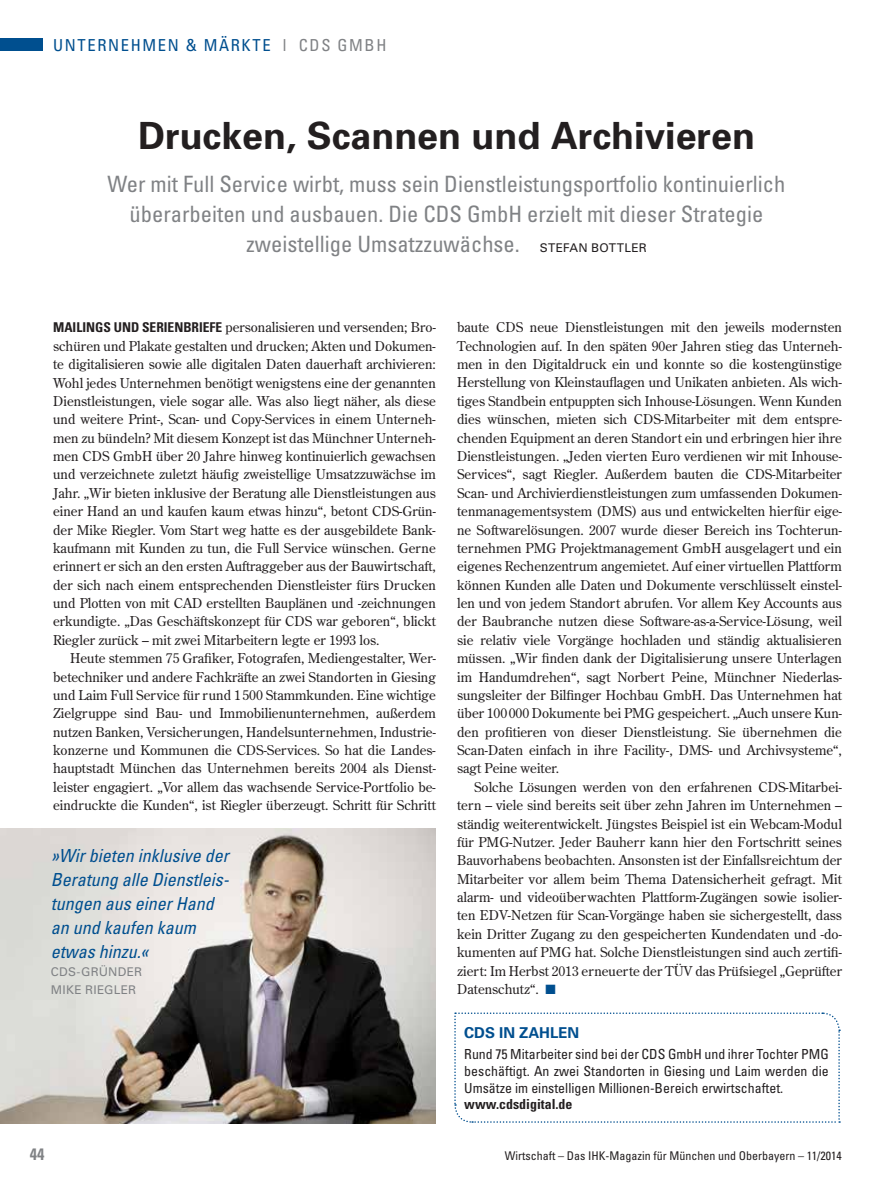
<style>
.page{position:relative;width:893px;height:1191px;background:#fff}
.page>*{position:absolute;margin:0;border:0;box-sizing:border-box;transform-origin:0 0}
.t1{font:700 37.5px "Univers";color:#231f20}
.t2{font:condensed 22.5px/30px "Univers";color:#808285;text-align:center}
.t3{font:italic condensed 18px/24px "Univers";color:#004f8f}
.t4{font:condensed 16.5px "Univers";letter-spacing:.1em;color:#004f8f}
.t5{font:700 condensed 16.5px "Univers";color:#808285}
.t6{font:700 15px "Univers";color:#004f8f}
.t7{font:condensed 13.8px/16.8px "Univers";color:#231f20;text-align:justify}
.t8{font:700 condensed 13.8px "Univers";color:#231f20}
.t9{font:13.5px/18.3px "Century Old Style";color:#231f20;text-align:justify}
.t10{font:condensed 12px "Univers";color:#231f20}
.t11{font:12px/18px "Univers";letter-spacing:.015em;color:#808285}
.s1{color:#808285}
.s2{font-stretch:normal;font-size:12px;color:#231f20}
.s3{font-family:"Univers";font-weight:700;font-stretch:condensed}
.s4{color:#004f8f}
</style>
<div class="page">
<div style="left:0;top:38px;width:43px;height:13px;background:#004f8f"></div>
<svg style="left:454px;top:1012px;width:386px;height:111px"></svg>
<img style="left:0;top:828px;width:436px;height:295px">
<p class="t4" style="left:53px;top:35px;width:335px">UNTERNEHMEN &amp; MÄRKTE <span class="s1">l CDS GMBH</span></p>
<h1 class="t1" style="left:138px;top:113px;width:618px">Drucken, Scannen und Archivieren</h1>
<h2 class="t2" style="left:108px;top:168px;width:679px">Wer mit Full Service wirbt, muss sein Dienstleistungsportfolio kontinuierlich überarbeiten und ausbauen. Die CDS GmbH erzielt mit dieser Strategie zweistellige Umsatzzuwächse. <span class="s2">STEFAN BOTTLER</span></h2>
<p class="t9" style="left:53px;top:318px;width:384px"><span class="s3">MAILINGS UND SERIENBRIEFE</span> personalisieren und versenden; Bro&shy;schüren und Plakate gestalten und drucken; Akten und Dokumen&shy;te digitalisieren sowie alle digitalen Daten dauerhaft archivieren:<br>Wohl jedes Unternehmen benötigt wenigstens eine der genannten Dienstleistungen, viele sogar alle. Was also liegt näher, als diese und weitere Print-, Scan- und Copy-Services in einem Unterneh&shy;men zu bündeln? Mit diesem Konzept ist das Münchner Unterneh&shy;men CDS GmbH über 20 Jahre hinweg kontinuierlich gewachsen und verzeichnete zuletzt häufig zweistellige Umsatzzuwächse im Jahr. „Wir bieten inklusive der Beratung alle Dienstleistungen aus einer Hand an und kaufen kaum etwas hinzu“, betont CDS-Grün&shy;der Mike Riegler. Vom Start weg hatte es der ausgebildete Bank&shy;kaufmann mit Kunden zu tun, die Full Service wünschen. Gerne erinnert er sich an den ersten Auftraggeber aus der Bauwirtschaft, der sich nach einem entsprechenden Dienstleister fürs Drucken und Plotten von mit CAD erstellten Bauplänen und -zeichnungen erkundigte. „Das Geschäftskonzept für CDS war geboren“, blickt Riegler zurück – mit zwei Mitarbeitern legte er 1993 los.</p>
<p class="t9" style="left:53px;top:649px;width:384px;text-indent:17px">Heute stemmen 75 Grafiker, Fotografen, Mediengestalter, Wer&shy;betechniker und andere Fachkräfte an zwei Standorten in Giesing und Laim Full Service für rund 1 500 Stammkunden. Eine wichtige Zielgruppe sind Bau- und Immobilienunternehmen, außerdem nutzen Banken, Versicherungen, Handelsunternehmen, Industrie&shy;konzerne und Kommunen die CDS-Services. So hat die Landes&shy;hauptstadt München das Unternehmen bereits 2004 als Dienst&shy;leister engagiert. „Vor allem das wachsende Service-Portfolio be&shy;eindruckte die Kunden“, ist Riegler überzeugt. Schritt für Schritt</p>
<h3 class="t3" style="left:51px;top:843px;width:180px">»Wir bieten inklusive der<br>Beratung alle Dienstleis&shy;tungen aus einer Hand an und kaufen kaum etwas hinzu.«</h3>
<p class="t11" style="left:51px;top:962px;width:93px">CDS-GRÜNDER<br>MIKE RIEGLER</p>
<p class="t9" style="left:457px;top:318px;width:386px">baute CDS neue Dienstleistungen mit den jeweils modernsten Technologien auf. In den späten 90er Jahren stieg das Unterneh&shy;men in den Digitaldruck ein und konnte so die kostengünstige Herstellung von Kleinstauflagen und Unikaten anbieten. Als wich&shy;tiges Standbein entpuppten sich Inhouse-Lösungen. Wenn Kunden dies wünschen, mieten sich CDS-Mitarbeiter mit dem entspre&shy;chenden Equipment an deren Standort ein und erbringen hier ihre Dienstleistungen. „Jeden vierten Euro verdienen wir mit Inhouse-Services“, sagt Riegler. Außerdem bauten die CDS-Mitarbeiter Scan- und Archivierdienstleistungen zum umfassenden Dokumen&shy;tenmanagementsystem (DMS) aus und entwickelten hierfür eige&shy;ne Softwarelösungen. 2007 wurde dieser Bereich ins Tochterun&shy;ternehmen PMG Projektmanagement GmbH ausgelagert und ein eigenes Rechenzentrum angemietet. Auf einer virtuellen Plattform können Kunden alle Daten und Dokumente verschlüsselt einstel&shy;len und von jedem Standort abrufen. Vor allem Key Accounts aus der Baubranche nutzen diese Software-as-a-Service-Lösung, weil sie relativ viele Vorgänge hochladen und ständig aktualisieren müssen. „Wir finden dank der Digitalisierung unsere Unterlagen im Handumdrehen“, sagt Norbert Peine, Münchner Niederlas&shy;sungsleiter der Bilfinger Hochbau GmbH. Das Unternehmen hat über 100 000 Dokumente bei PMG gespeichert. „Auch unsere Kun&shy;den profitieren von dieser Dienstleistung. Sie übernehmen die Scan-Daten einfach in ihre Facility-, DMS- und Archivsysteme“, sagt Peine weiter.</p>
<p class="t9" style="left:457px;top:777px;width:386px;text-indent:17px">Solche Lösungen werden von den erfahrenen CDS-Mitarbei&shy;tern – viele sind bereits seit über zehn Jahren im Unternehmen – ständig weiterentwickelt. Jüngstes Beispiel ist ein Webcam-Modul für PMG-Nutzer. Jeder Bauherr kann hier den Fortschritt seines Bauvorhabens beobachten. Ansonsten ist der Einfallsreichtum der Mitarbeiter vor allem beim Thema Datensicherheit gefragt. Mit alarm- und videoüberwachten Plattform-Zugängen sowie isolier&shy;ten EDV-Netzen für Scan-Vorgänge haben sie sichergestellt, dass kein Dritter Zugang zu den gespeicherten Kundendaten und -do&shy;kumenten auf PMG hat. Solche Dienstleistungen sind auch zertifi&shy;ziert: Im Herbst 2013 erneuerte der TÜV das Prüfsiegel „Geprüfter Datenschutz“. <span class="s4">■</span></p>
<p class="t6" style="left:464px;top:1023px;width:117px">CDS IN ZAHLEN</p>
<p class="t7" style="left:464px;top:1045px;width:366px">Rund 75 Mitarbeiter sind bei der CDS GmbH und ihrer Tochter PMG beschäftigt. An zwei Standorten in Giesing und Laim werden die Umsätze im einstelligen Millionen-Bereich erwirtschaftet.</p>
<p class="t8" style="left:464px;top:1096px;width:110px">www.cdsdigital.de</p>
<p class="t5" style="left:30px;top:1143px;width:16px">44</p>
<p class="t10" style="left:505px;top:1147px;width:339px">Wirtschaft – Das IHK-Magazin für München und Oberbayern – 11/2014</p>
</div>
